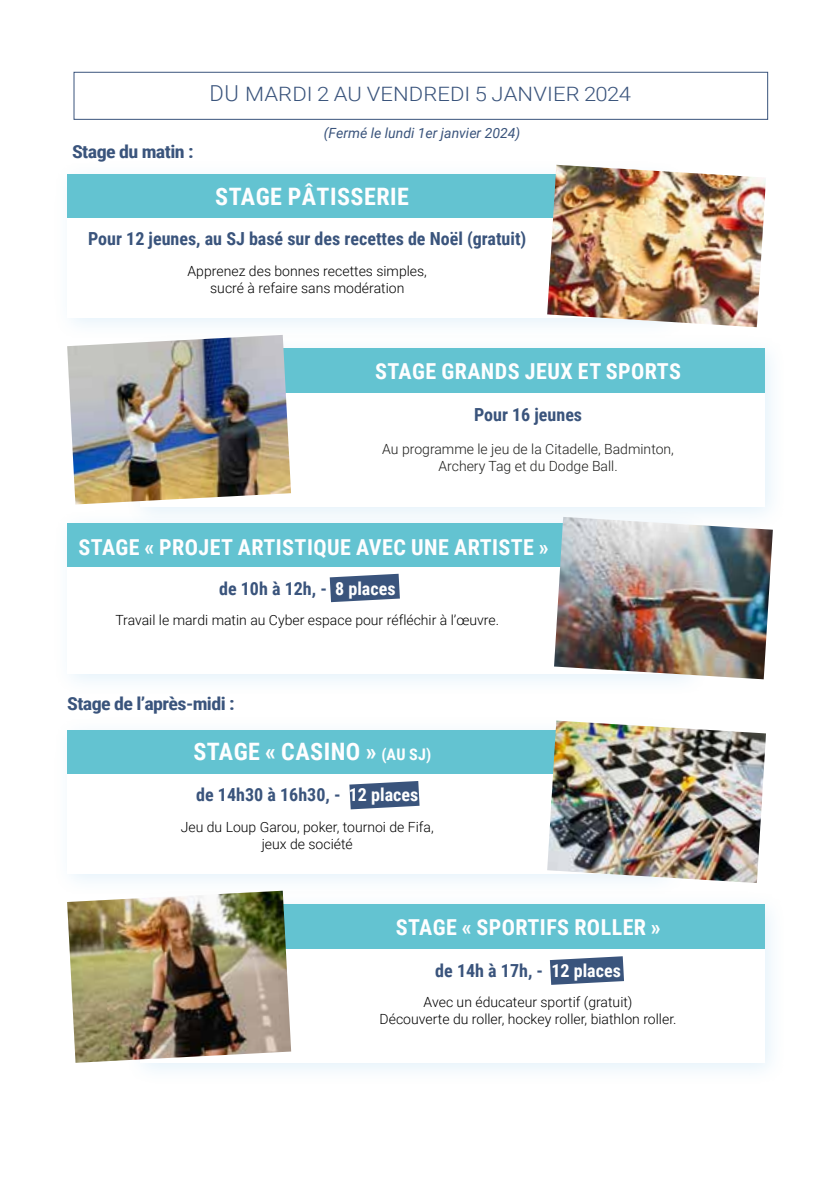
<style>
.page{position:relative;width:840px;height:1191px;background:#fff}
.page>*{position:absolute;margin:0;border:0;box-sizing:border-box;transform-origin:0 0}
.t1{font:700 24px "Roboto Condensed";letter-spacing:.02em;color:#fefeff}
.t2{font:700 22px "Roboto Condensed";letter-spacing:.02em;color:#fefeff}
.t3{font:300 19.8px "Roboto";letter-spacing:.005em;color:#3a547c;scale:1.11 1}
.t4{font:700 18px "Roboto Condensed";color:#3a547c}
.t5{font:700 18px "Roboto Condensed";letter-spacing:-.03em;color:#3a547c;scale:1.11 1}
.t6{font:300 14px/16.8px "Roboto";color:#000;text-align:center}
.t7{font:300 14px/16.8px "Roboto";color:#1e1e1c;text-align:center}
.t8{font:italic 14px "Roboto";color:#3a547c}
.s1{font-size:22px}
.s2{color:#fff}
.s3{font-size:16px}
</style>
<div class="page">
<div style="left:52px;top:160px;width:634px;height:181px;background:#fafdfe"></div>
<div style="left:67px;top:175px;width:596px;height:143px;background:#fff"></div>
<div style="left:67px;top:174px;width:498px;height:44px;background:#63c3d1"></div>
<div style="left:125px;top:334px;width:661px;height:195px;background:#6ab7e7;opacity:.19"></div>
<div style="left:140px;top:349px;width:624px;height:158px;background:#fff"></div>
<div style="left:272px;top:348px;width:492px;height:45px;background:#63c3d1"></div>
<img style="left:67px;top:335px;width:224px;height:169px">
<div style="left:52px;top:509px;width:657px;height:188px;background:#f7fbfd"></div>
<div style="left:67px;top:524px;width:619px;height:150px;background:#fff"></div>
<div style="left:67px;top:524px;width:498px;height:43px;background:#63c3d1"></div>
<img style="left:553px;top:517px;width:219px;height:162px">
<svg style="left:329px;top:574px;width:70px;height:28px"></svg>
<img style="left:547px;top:165px;width:218px;height:162px">
<div style="left:74px;top:72px;width:693px;height:48px;border:1px solid #3a547c"></div>
<div style="left:52px;top:715px;width:634px;height:181px;background:#fafdfe"></div>
<div style="left:67px;top:731px;width:596px;height:142px;background:#fff"></div>
<div style="left:67px;top:730px;width:498px;height:43px;background:#63c3d1"></div>
<svg style="left:349px;top:781px;width:70px;height:28px"></svg>
<div style="left:125px;top:889px;width:661px;height:196px;background:#fafdfe"></div>
<div style="left:140px;top:904px;width:624px;height:158px;background:#fff"></div>
<div style="left:272px;top:904px;width:492px;height:44px;background:#63c3d1"></div>
<img style="left:67px;top:890px;width:224px;height:172px">
<svg style="left:549px;top:956px;width:74px;height:29px"></svg>
<img style="left:547px;top:720px;width:218px;height:163px">
<p class="t5" style="left:72px;top:139px;width:111px">Stage du matin :</p>
<h3 class="t3" style="left:209px;top:80px;width:381px"><span class="s1">DU</span> MARDI 2 AU VENDREDI 5 JANVIER 2024</h3>
<p class="t8" style="left:324px;top:123px;width:198px">(Fermé le lundi 1er janvier 2024)</p>
<h1 class="t1" style="left:215px;top:179px;width:195px">STAGE PÂTISSERIE</h1>
<p class="t4" style="left:88px;top:226px;width:439px">Pour 12 jeunes, au SJ basé sur des recettes de Noël (gratuit)</p>
<p class="t6" style="left:187px;top:262px;width:241px">Apprenez des bonnes recettes simples, sucré à refaire sans modération</p>
<h2 class="t2" style="left:375px;top:356px;width:307px">STAGE GRANDS JEUX ET SPORTS</h2>
<p class="t4" style="left:474px;top:402px;width:109px">Pour 16 jeunes</p>
<p class="t7" style="left:382px;top:440px;width:293px">Au programme le jeu de la Citadelle, Badminton,<br>Archery Tag et du Dodge Ball.</p>
<h2 class="t2" style="left:78px;top:532px;width:471px">STAGE « PROJET ARTISTIQUE AVEC UNE ARTISTE »</h2>
<p class="t4" style="left:219px;top:575px;width:178px">de 10h à 12h, - <span class="s2">8 places</span></p>
<p class="t6" style="left:115px;top:611px;width:385px">Travail le mardi matin au Cyber espace pour réfléchir à l’œuvre.</p>
<p class="t5" style="left:67px;top:691px;width:152px">Stage de l’après-midi :</p>
<h1 class="t1" style="left:193px;top:735px;width:239px">STAGE « CASINO » <span class="s3">(AU SJ)</span></h1>
<p class="t4" style="left:196px;top:782px;width:223px">de 14h30 à 16h30, - <span class="s2">12 places</span></p>
<p class="t6" style="left:181px;top:818px;width:254px">Jeu du Loup Garou, poker, tournoi de Fifa, jeux de société</p>
<h2 class="t2" style="left:395px;top:911px;width:266px">STAGE « SPORTIFS ROLLER »</h2>
<p class="t4" style="left:435px;top:957px;width:187px">de 14h à 17h, - <span class="s2">12 places</span></p>
<p class="t6" style="left:379px;top:993px;width:298px">Avec un éducateur sportif (gratuit)<br>Découverte du roller, hockey roller, biathlon roller.</p>
</div>
